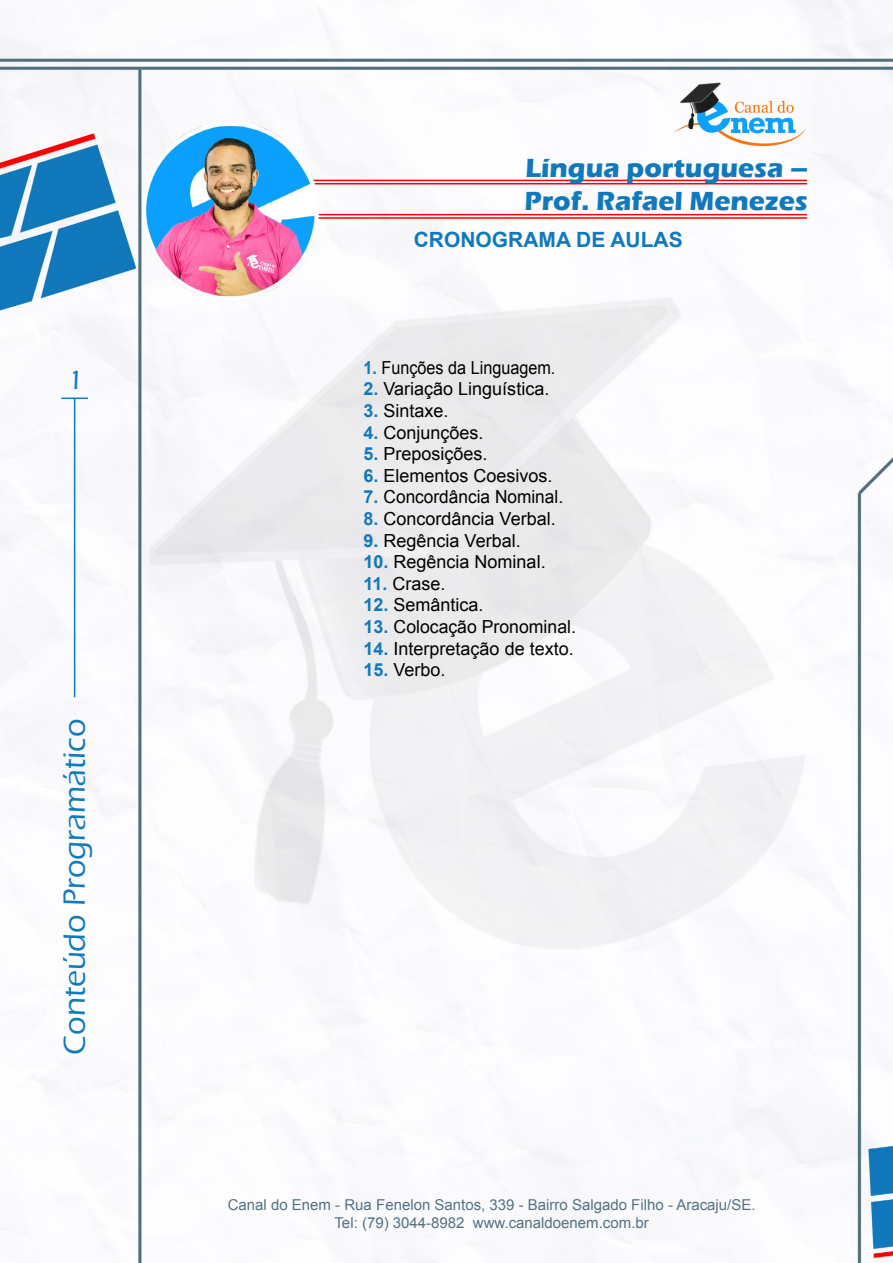
<style>
.page{position:relative;width:893px;height:1263px;background:#fff}
.page>*{position:absolute;margin:0;border:0;box-sizing:border-box;transform-origin:0 0}
.t1{font:500 31.5px "Eras ITC";color:#1279bb}
.t2{font:700 27px/33px "Eras ITC";color:#1179bb}
.t3{font:500 27px "Eras ITC";color:#1279bb}
.t4{font:700 21px "Arial";color:#1179bb}
.t5{font:18px "Arial";color:#000}
.t6{font:18px "Arial";color:#000;scale:.96 1}
.t7{font:18px "Arial";color:#000;scale:.9 1}
.t8{font:15px/18px "Arial";color:#537185;text-align:center}
.s1{font-weight:700;color:#1179bb}
</style>
<div class="page">
<img style="left:0;top:0;width:893px;height:1263px">
<hr style="left:74px;top:398px;width:1px;height:299px;background:#1179bb">
<svg style="left:61px;top:398px;width:27px;height:1px"></svg>
<img style="left:663px;top:73px;width:149px;height:80px">
<hr style="left:304px;top:214px;width:503px;height:1px;background:#f00">
<hr style="left:304px;top:217px;width:503px;height:2px;background:#f00">
<hr style="left:304px;top:180px;width:503px;height:1px;background:#f00">
<hr style="left:304px;top:183px;width:503px;height:1px;background:#f00">
<img style="left:139px;top:113px;width:192px;height:192px">
<h2 class="t3" style="left:68px;top:365px;width:17px">1</h2>
<h1 class="t1" style="left:57px;top:1054px;width:337px;rotate:-90deg">Conteúdo Programático</h1>
<h2 class="t2" style="left:524px;top:152px;width:285px">Língua portuguesa –<br>Prof. Rafael Menezes</h2>
<p class="t4" style="left:414px;top:226px;width:271px">CRONOGRAMA DE AULAS</p>
<p class="t7" style="left:364px;top:356px;width:215px"><span class="s1">1.</span> Funções da Linguagem.</p>
<p class="t5" style="left:364px;top:377px;width:187px"><span class="s1">2.</span> Variação Linguística.</p>
<p class="t5" style="left:364px;top:399px;width:87px"><span class="s1">3.</span> Sintaxe.</p>
<p class="t5" style="left:364px;top:420px;width:122px"><span class="s1">4.</span> Conjunções.</p>
<p class="t5" style="left:364px;top:442px;width:126px"><span class="s1">5.</span> Preposições.</p>
<p class="t5" style="left:364px;top:464px;width:191px"><span class="s1">6.</span> Elementos Coesivos.</p>
<p class="t6" style="left:364px;top:485px;width:210px"><span class="s1">7.</span> Concordância Nominal.</p>
<p class="t5" style="left:364px;top:507px;width:194px"><span class="s1">8.</span> Concordância Verbal.</p>
<p class="t5" style="left:364px;top:528px;width:159px"><span class="s1">9.</span> Regência Verbal.</p>
<p class="t5" style="left:364px;top:550px;width:184px"><span class="s1">10.</span> Regência Nominal.</p>
<p class="t5" style="left:364px;top:572px;width:84px"><span class="s1">11.</span> Crase.</p>
<p class="t5" style="left:364px;top:593px;width:122px"><span class="s1">12.</span> Semântica.</p>
<p class="t5" style="left:364px;top:615px;width:214px"><span class="s1">13.</span> Colocação Pronominal.</p>
<p class="t5" style="left:364px;top:636px;width:212px"><span class="s1">14.</span> Interpretação de texto.</p>
<p class="t5" style="left:364px;top:658px;width:84px"><span class="s1">15.</span> Verbo.</p>
<p class="t8" style="left:228px;top:1196px;width:529px">Canal do Enem - Rua Fenelon Santos, 339 - Bairro Salgado Filho - Aracaju/SE.<br>Tel: (79) 3044-8982 www.canaldoenem.com.br</p>
</div>
